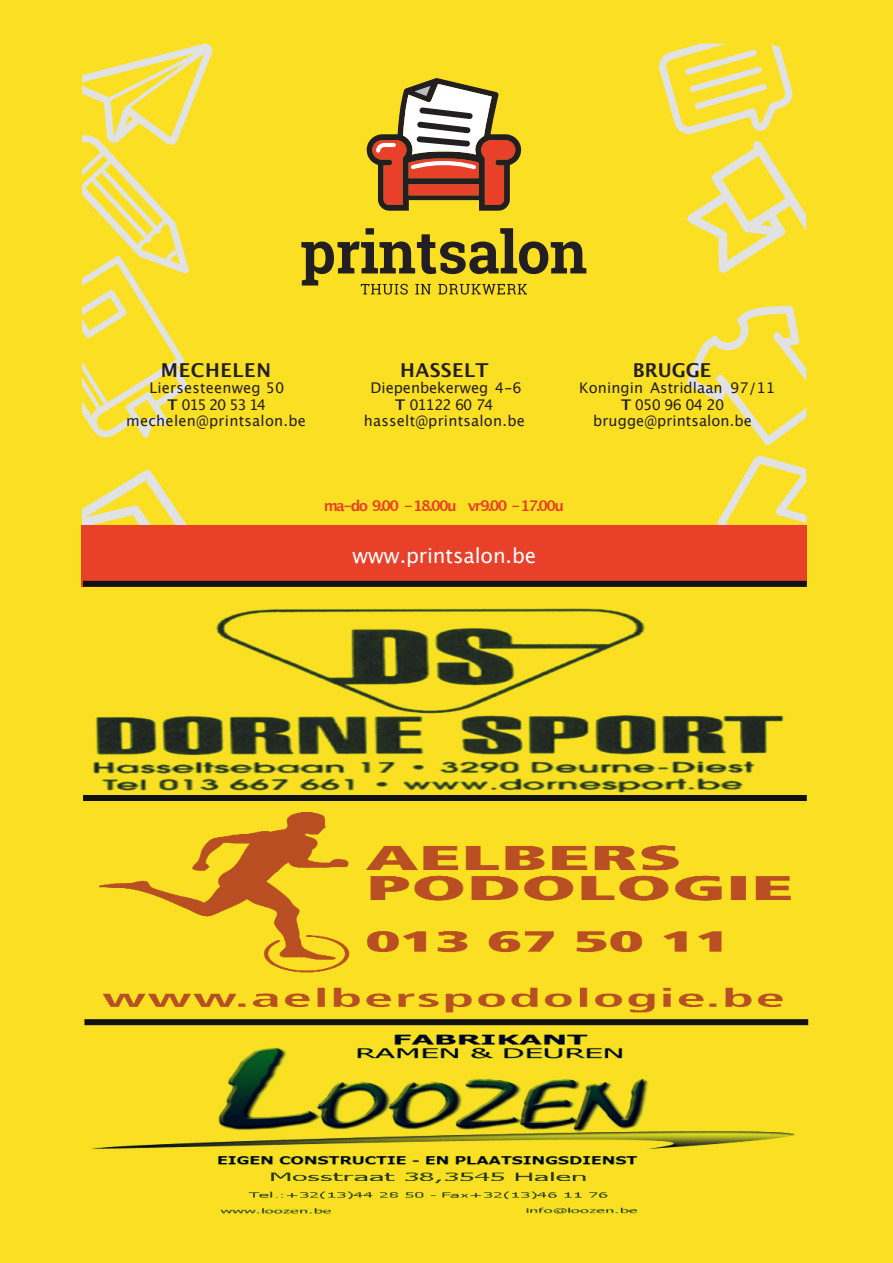
<style>
.page{position:relative;width:893px;height:1263px;background:#fbdf22}
.page>*{position:absolute;margin:0;border:0;box-sizing:border-box;transform-origin:0 0}
.t1{font:20.7px "Lucida Grande";letter-spacing:-.005em;color:#fff}
.t2{font:700 19.2px "Lucida Grande";letter-spacing:.02em;color:#231f20}
.t3{font:14.7px/16.4px "Lucida Grande";letter-spacing:.005em;color:#231f20;text-align:center}
.t4{font:700 14.7px "Lucida Grande";letter-spacing:-.115em;color:#e84029}
.s1{font-weight:700}
</style>
<div class="page">
<img style="left:92px;top:608px;width:692px;height:185px">
<img style="left:91px;top:1034px;width:704px;height:181px">
<img style="left:99px;top:812px;width:692px;height:201px">
<svg style="left:82px;top:43px;width:131px;height:395px"></svg>
<svg style="left:82px;top:470px;width:104px;height:54px"></svg>
<svg style="left:659px;top:44px;width:134px;height:90px"></svg>
<svg style="left:687px;top:141px;width:119px;height:132px"></svg>
<svg style="left:687px;top:306px;width:119px;height:139px"></svg>
<svg style="left:717px;top:456px;width:89px;height:68px"></svg>
<svg style="left:301px;top:228px;width:285px;height:67px"></svg>
<svg style="left:366px;top:78px;width:155px;height:133px"></svg>
<div style="left:81px;top:524px;width:726px;height:62px;background:#e84029"></div>
<div style="left:83px;top:795px;width:724px;height:6px;background:#121112"></div>
<div style="left:83px;top:581px;width:724px;height:6px;background:#121112"></div>
<div style="left:84px;top:1019px;width:724px;height:6px;background:#121112"></div>
<h2 class="t2" style="left:161px;top:362px;width:111px">MECHELEN</h2>
<p class="t3" style="left:126px;top:381px;width:181px">Liersesteenweg 50<br><span class="s1">T</span> 015 20 53 14 mechelen@printsalon.be</p>
<h2 class="t2" style="left:400px;top:362px;width:90px">HASSELT</h2>
<p class="t3" style="left:364px;top:381px;width:163px">Diepenbekerweg 4-6<br><span class="s1">T</span> 011 22 60 74 hasselt@printsalon.be</p>
<h2 class="t2" style="left:633px;top:362px;width:80px">BRUGGE</h2>
<p class="t3" style="left:579px;top:381px;width:197px">Koningin Astridlaan 97/11</p>
<p class="t3" style="left:621px;top:397px;width:104px"><span class="s1">T</span> 050 96 04 20</p>
<p class="t3" style="left:593px;top:413px;width:160px">brugge@printsalon.be</p>
<p class="t4" style="left:324px;top:499px;width:242px">ma-do 9.00 - 18.00u vr 9.00 - 17.00u</p>
<h1 class="t1" style="left:353px;top:547px;width:185px">www.printsalon.be</h1>
</div>
